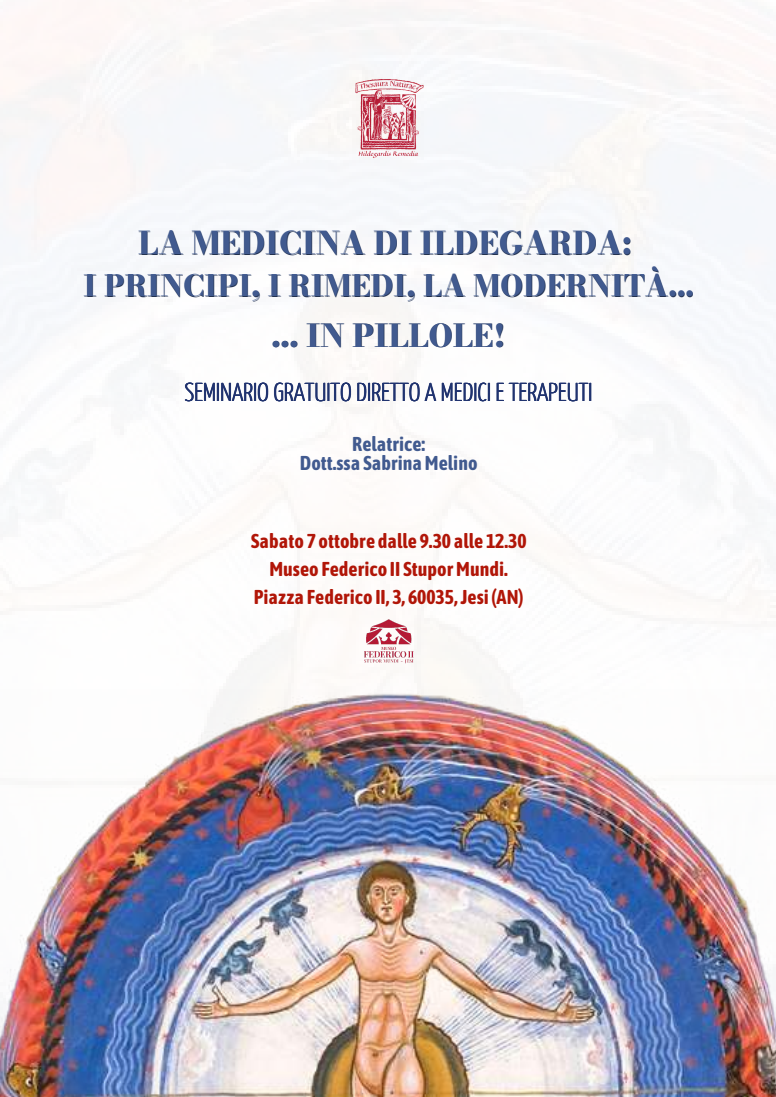
<style>
.page{position:relative;width:776px;height:1097px;background:#fff}
.page>*{position:absolute;margin:0;border:0;box-sizing:border-box;transform-origin:0 0}
.t1{font:800 31.19px "Bodoni Moda";color:#233250}
.t2{font:800 29.25px "Bodoni Moda";color:#233250}
.t3{font:300 25.75px "Yanone Kaffeesatz";color:#20336f}
.t4{font:700 20px/27.7px "Asap Condensed";color:#b11608;text-align:center}
.t5{font:700 20px/18.8px "Asap Condensed";color:#415a8f;text-align:center}
</style>
<div class="page">
<img style="left:0;top:689px;width:775px;height:407px">
<img style="left:353px;top:78px;width:70px;height:82px">
<img style="left:364px;top:616px;width:49px;height:50px">
<p class="t1" style="left:139px;top:222px;width:494px">LA MEDICINA DI ILDEGARDA:</p>
<p class="t2" style="left:84px;top:266px;width:611px">I PRINCIPI, I RIMEDI, LA MODERNITÀ...</p>
<p class="t1" style="left:272px;top:315px;width:236px">... IN PILLOLE!</p>
<p class="t3" style="left:184px;top:373px;width:409px">SEMINARIO GRATUITO DIRETTO A MEDICI E TERAPEUTI</p>
<p class="t3" style="left:184px;top:373px;width:409px">SEMINARIO GRATUITO DIRETTO A MEDICI E TERAPEUTI</p>
<p class="t5" style="left:300px;top:434px;width:179px">Relatrice:<br>Dott.ssa Sabrina Melino</p>
<p class="t3" style="left:185px;top:373px;width:409px">SEMINARIO GRATUITO DIRETTO A MEDICI E TERA EUTI</p>
<p class="t3" style="left:548px;top:373px;width:11px">P</p>
<p class="t4" style="left:251px;top:526px;width:277px">Sabato 7 ottobre dalle 9.30 alle 12.30<br>Museo Federico II Stupor Mundi.<br>Piazza Federico II, 3, 60035, Jesi (AN)</p>
</div>
